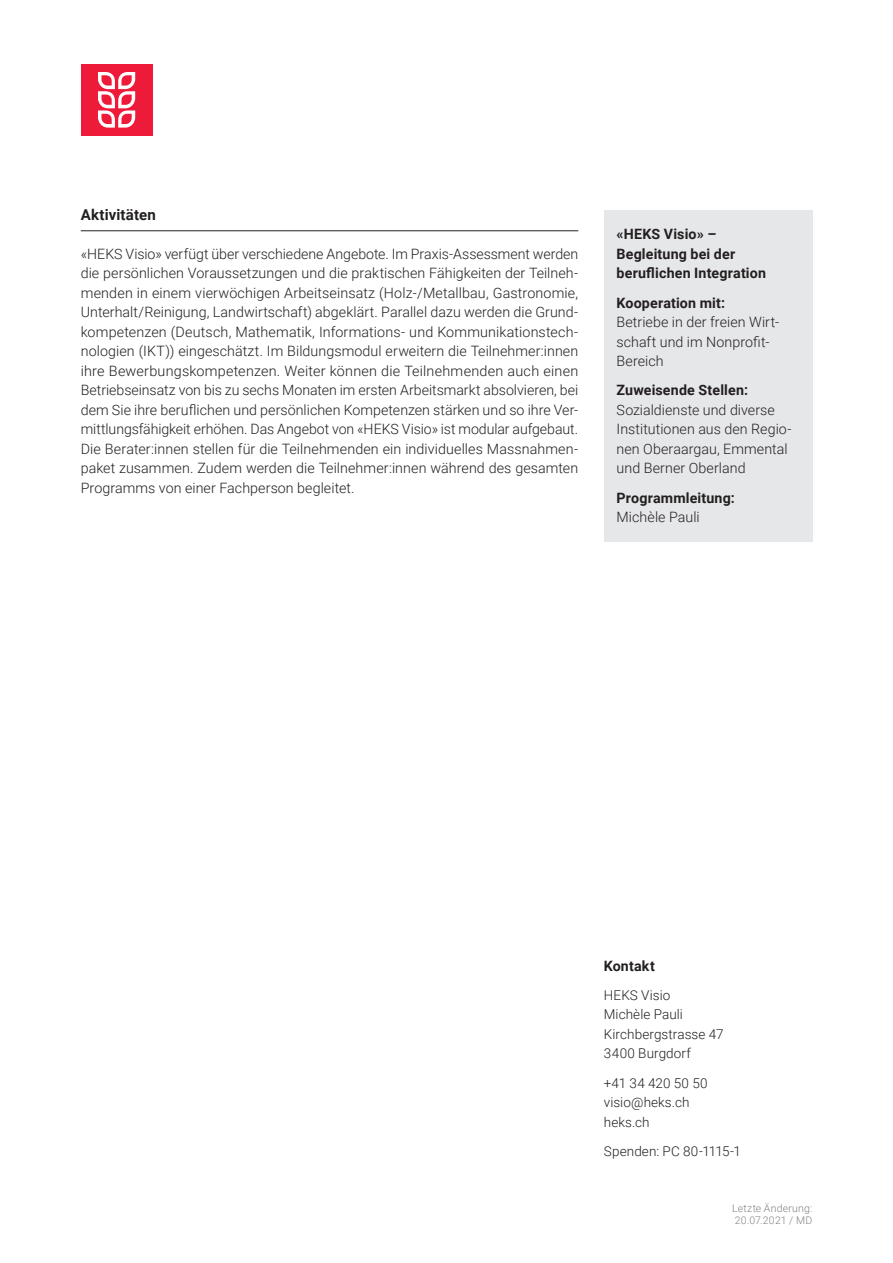
<style>
.page{position:relative;width:893px;height:1263px;background:#fff}
.page>*{position:absolute;margin:0;border:0;box-sizing:border-box;transform-origin:0 0}
.t1{font:700 15px "Roboto";letter-spacing:.01em;color:#231f20}
.t2{font:300 14.25px/19.5px "Roboto";letter-spacing:.005em;color:#231f20}
.t3{font:700 14.25px/19.5px "Roboto";letter-spacing:.01em;color:#231f20}
.t4{font:300 13.5px/19.5px "Roboto";letter-spacing:.005em;color:#231f20}
.t5{font:300 10.5px/12.6px "Roboto";letter-spacing:.015em;color:#808285}
</style>
<div class="page">
<hr style="left:81px;top:230px;width:497px;height:1px;background:#231f20">
<div style="left:81px;top:64px;width:71px;height:71px;background:#ed1a3a"></div>
<svg style="left:98px;top:72px;width:37px;height:56px"></svg>
<div style="left:604px;top:210px;width:208px;height:332px;background:#e6e7e9"></div>
<p class="t1" style="left:81px;top:204px;width:77px">Aktivitäten</p>
<p class="t2" style="left:81px;top:243px;width:499px;text-align:justify">«HEKS Visio» verfügt über verschiedene Angebote. Im Praxis-Assessment werden die persönlichen Voraussetzungen und die praktischen Fähigkeiten der Teilneh&shy;menden in einem vierwöchigen Arbeitseinsatz (Holz-/Metallbau, Gastronomie, Unterhalt/Reinigung, Landwirtschaft) abgeklärt. Parallel dazu werden die Grund&shy;kompetenzen (Deutsch, Mathematik, Informations- und Kommunikationstech&shy;nologien (IKT)) eingeschätzt. Im Bildungsmodul erweitern die Teilnehmer:innen ihre Bewerbungskompetenzen. Weiter können die Teilnehmenden auch einen Betriebseinsatz von bis zu sechs Monaten im ersten Arbeitsmarkt absolvieren, bei dem Sie ihre beruflichen und persönlichen Kompetenzen stärken und so ihre Ver&shy;mittlungsfähigkeit erhöhen. Das Angebot von «HEKS Visio» ist modular aufgebaut.<br>Die Berater:innen stellen für die Teilnehmenden ein individuelles Massnahmen&shy;paket zusammen. Zudem werden die Teilnehmer:innen während des gesamten Programms von einer Fachperson begleitet.</p>
<p class="t3" style="left:617px;top:224px;width:151px">«HEKS Visio» –<br>Begleitung bei der beruflichen Integration</p>
<p class="t3" style="left:617px;top:292px;width:110px">Kooperation mit:</p>
<p class="t2" style="left:617px;top:312px;width:164px">Betriebe in der freien Wirt&shy;schaft und im Nonprofit-<br>Bereich</p>
<p class="t3" style="left:617px;top:380px;width:133px">Zuweisende Stellen:</p>
<p class="t2" style="left:617px;top:399px;width:176px">Sozialdienste und diverse<br>Institutionen aus den Regio&shy;nen Oberaargau, Emmental und Berner Oberland</p>
<p class="t3" style="left:617px;top:487px;width:120px">Programmleitung:</p>
<p class="t2" style="left:617px;top:507px;width:85px">Michèle Pauli</p>
<p class="t3" style="left:604px;top:955px;width:53px">Kontakt</p>
<p class="t4" style="left:604px;top:985px;width:121px">HEKS Visio<br>Michèle Pauli<br>Kirchbergstrasse 47<br>3400 Burgdorf</p>
<p class="t4" style="left:604px;top:1072px;width:105px">+41 34 420 50 50 visio@heks.ch heks.ch</p>
<p class="t4" style="left:604px;top:1141px;width:139px">Spenden: PC 80-1115-1</p>
<p class="t5" style="left:732px;top:1201px;width:81px">Letzte Änderung:<br>20.07.2021 / MD</p>
</div>
